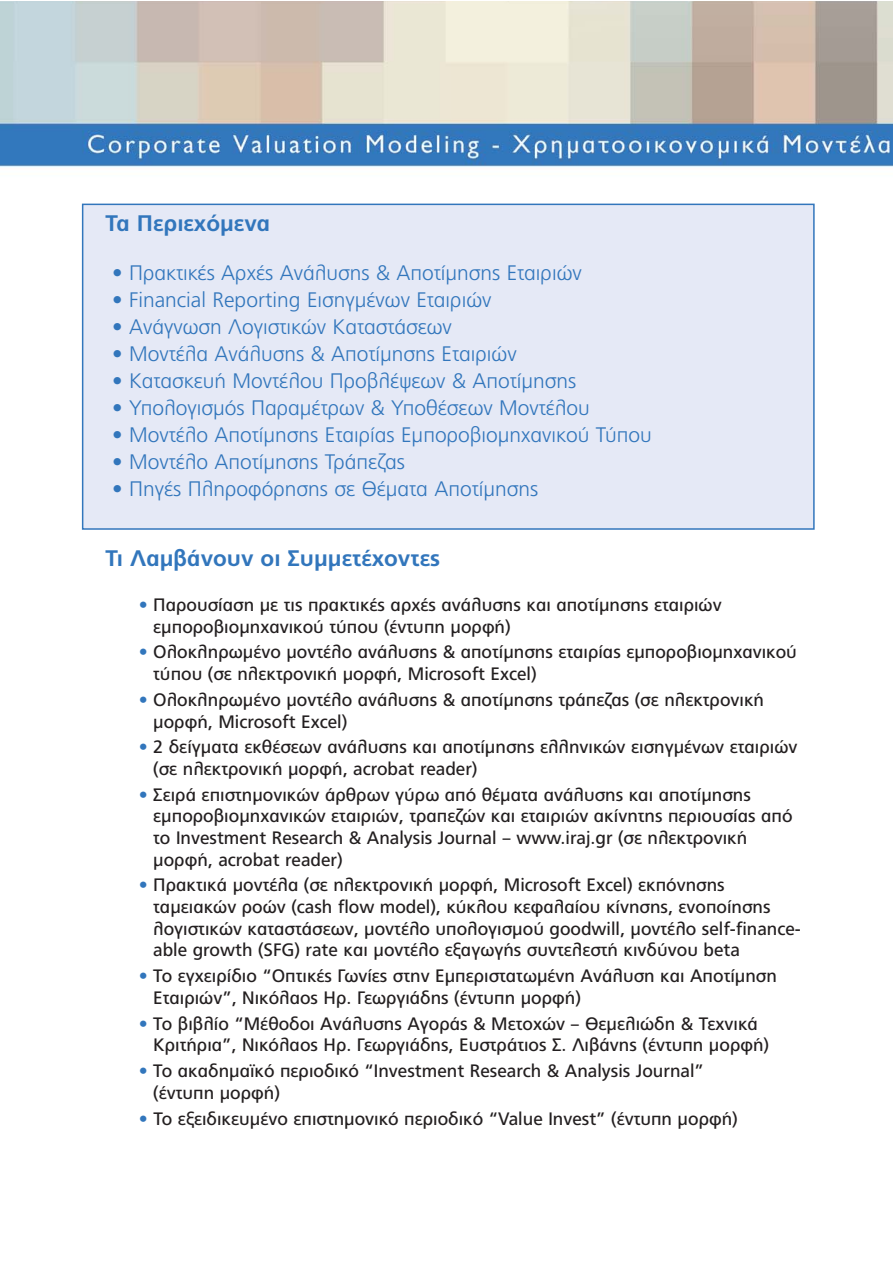
<style>
.page{position:relative;width:893px;height:1263px;background:#fff}
.page>*{position:absolute;margin:0;border:0;box-sizing:border-box;transform-origin:0 0}
.t1{font:700 22.5px "PF Catalog";color:#3276bc}
.t2{font:300 21px "PF Catalog";color:#3276bc}
.t3{font:18px/21.6px "PF Catalog";color:#231f20}
.s1{color:#3276bc}
</style>
<div class="page">
<img style="left:0;top:1px;width:892px;height:529px">
<div style="left:83px;top:204px;width:731px;height:325px;background:#e5e9f6"></div>
<div style="left:82px;top:204px;width:733px;height:326px;border:2px solid #3276bc"></div>
<p class="t1" style="left:105px;top:214px;width:166px">Τα Περιεχόμενα</p>
<p class="t2" style="left:112px;top:264px;width:471px">• Πρακτικές Αρχές Ανάλυσης &amp; Αποτίμησης Εταιριών</p>
<p class="t2" style="left:112px;top:291px;width:381px">• Financial Reporting Εισηγμένων Εταιριών</p>
<p class="t2" style="left:112px;top:318px;width:341px">• Ανάγνωση Λογιστικών Καταστάσεων</p>
<p class="t2" style="left:112px;top:345px;width:406px">• Μοντέλα Ανάλυσης &amp; Αποτίμησης Εταιριών</p>
<p class="t2" style="left:112px;top:372px;width:466px">• Κατασκευή Μοντέλου Προβλέψεων &amp; Αποτίμησης</p>
<p class="t2" style="left:112px;top:399px;width:479px">• Υπολογισμός Παραμέτρων &amp; Υποθέσεων Μοντέλου</p>
<p class="t2" style="left:112px;top:426px;width:541px">• Μοντέλο Αποτίμησης Εταιρίας Εμποροβιομηχανικού Τύπου</p>
<p class="t2" style="left:112px;top:453px;width:294px">• Μοντέλο Αποτίμησης Τράπεζας</p>
<p class="t2" style="left:112px;top:480px;width:428px">• Πηγές Πληροφόρησης σε Θέματα Αποτίμησης</p>
<p class="t1" style="left:105px;top:549px;width:336px">Τι Λαμβάνουν οι Συμμετέχοντες</p>
<p class="t3" style="left:153px;top:595px;width:570px;text-indent:-14px"><span class="s1">•</span> Παρουσίαση με τις πρακτικές αρχές ανάλυσης και αποτίμησης εταιριών εμποροβιομηχανικού τύπου (έντυπη μορφή)</p>
<p class="t3" style="left:153px;top:643px;width:645px;text-indent:-14px"><span class="s1">•</span> Ολοκληρωμένο μοντέλο ανάλυσης &amp; αποτίμησης εταιρίας εμποροβιομηχανικού τύπου (σε ηλεκτρονική μορφή, Microsoft Excel)</p>
<p class="t3" style="left:153px;top:690px;width:612px;text-indent:-14px"><span class="s1">•</span> Ολοκληρωμένο μοντέλο ανάλυσης &amp; αποτίμησης τράπεζας (σε ηλεκτρονική μορφή, Microsoft Excel)</p>
<p class="t3" style="left:153px;top:738px;width:646px;text-indent:-14px"><span class="s1">•</span> 2 δείγματα εκθέσεων ανάλυσης και αποτίμησης ελληνικών εισηγμένων εταιριών (σε ηλεκτρονική μορφή, acrobat reader)</p>
<p class="t3" style="left:153px;top:785px;width:641px;text-indent:-14px"><span class="s1">•</span> Σειρά επιστημονικών άρθρων γύρω από θέματα ανάλυσης και αποτίμησης εμποροβιομηχανικών εταιριών, τραπεζών και εταιριών ακίνητης περιουσίας από το Investment Research &amp; Analysis Journal – www.iraj.gr (σε ηλεκτρονική μορφή, acrobat reader)</p>
<p class="t3" style="left:153px;top:876px;width:649px;text-indent:-14px"><span class="s1">•</span> Πρακτικά μοντέλα (σε ηλεκτρονική μορφή, Microsoft Excel) εκπόνησης ταμειακών ροών (cash flow model), κύκλου κεφαλαίου κίνησης, ενοποίησης λογιστικών καταστάσεων, μοντέλο υπολογισμού goodwill, μοντέλο self-finance&shy;able growth (SFG) rate και μοντέλο εξαγωγής συντελεστή κινδύνου beta</p>
<p class="t3" style="left:153px;top:966px;width:625px;text-indent:-14px"><span class="s1">•</span> Το εγχειρίδιο “Οπτικές Γωνίες στην Εμπεριστατωμένη Ανάλυση και Αποτίμηση<br>Εταιριών”, Νικόλαος Ηρ. Γεωργιάδης (έντυπη μορφή)</p>
<p class="t3" style="left:153px;top:1014px;width:617px;text-indent:-14px"><span class="s1">•</span> Το βιβλίο “Μέθοδοι Ανάλυσης Αγοράς &amp; Μετοχών – Θεμελιώδη &amp; Τεχνικά<br>Κριτήρια”, Νικόλαος Ηρ. Γεωργιάδης, Ευστράτιος Σ. Λιβάνης (έντυπη μορφή)</p>
<p class="t3" style="left:153px;top:1061px;width:552px;text-indent:-14px"><span class="s1">•</span> Το ακαδημαϊκό περιοδικό “Investment Research &amp; Analysis Journal” (έντυπη μορφή)</p>
<p class="t3" style="left:139px;top:1109px;width:600px"><span class="s1">•</span> Το εξειδικευμένο επιστημονικό περιοδικό “Value Invest” (έντυπη μορφή)</p>
</div>
